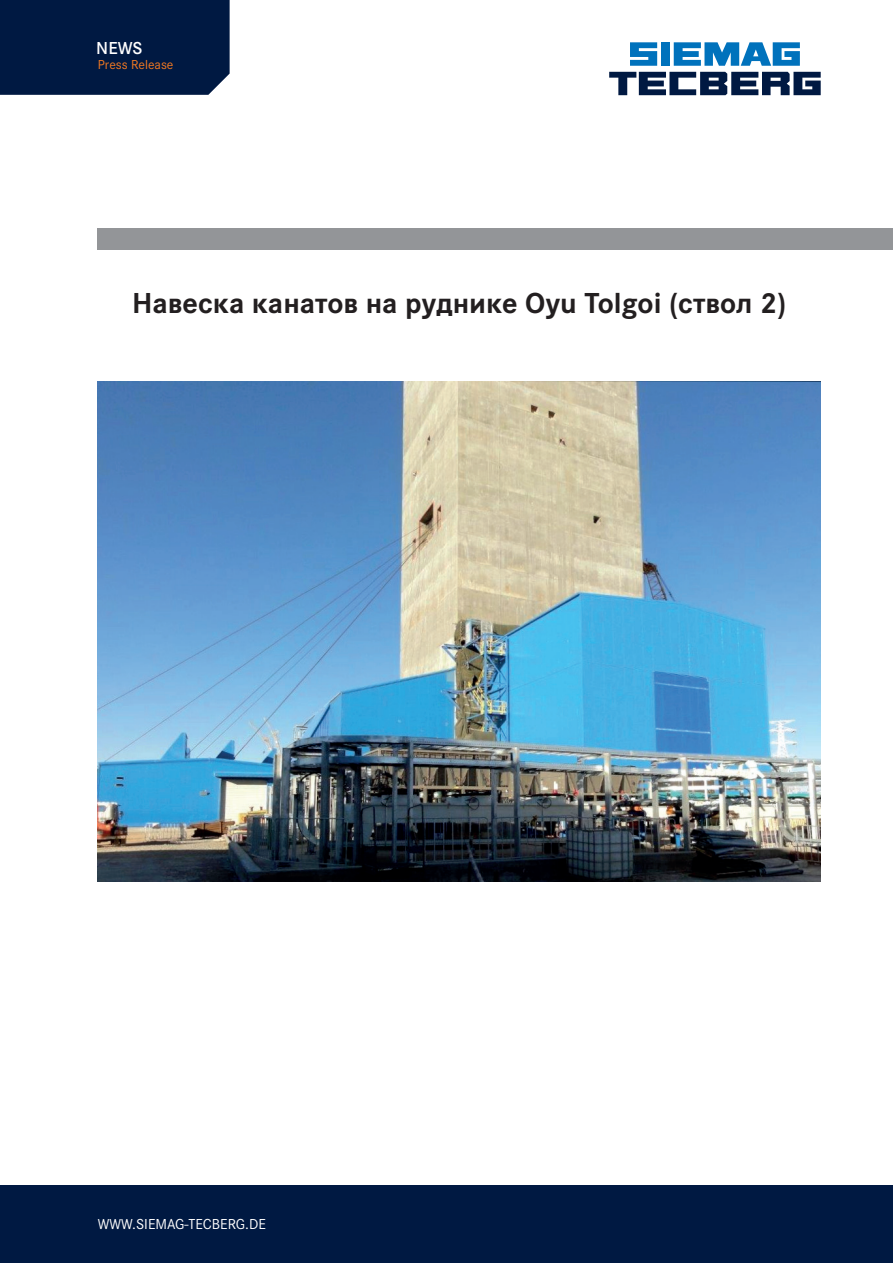
<style>
.page{position:relative;width:893px;height:1263px;background:#fff}
.page>*{position:absolute;margin:0;border:0;box-sizing:border-box;transform-origin:0 0}
.t1{font:700 30px "Corporate S";color:#231f20}
.t2{font:600 18px "Corporate S";color:#fff}
.t3{font:15px "Corporate S";color:#fff}
.t4{font:13.5px "Corporate S";color:#f47921}
</style>
<div class="page">
<div style="left:0;top:1185px;width:893px;height:78px;background:#001942"></div>
<div style="left:98px;top:228px;width:795px;height:22px;background:#939598"></div>
<div style="left:0;top:0;width:230px;height:95px;background:#001942"></div>
<svg style="left:609px;top:72px;width:212px;height:23px"></svg>
<svg style="left:630px;top:42px;width:27px;height:24px"></svg>
<div style="left:661px;top:42px;width:9px;height:24px;background:#0072bc"></div>
<svg style="left:674px;top:42px;width:126px;height:24px"></svg>
<img style="left:98px;top:381px;width:723px;height:501px">
<p class="t2" style="left:96px;top:34px;width:48px">NEWS</p>
<p class="t4" style="left:98px;top:55px;width:77px">Press Release</p>
<p class="t1" style="left:132px;top:279px;width:656px">Навеска канатов на руднике Oyu Tolgoi (ствол 2)</p>
<p class="t3" style="left:98px;top:1213px;width:170px">WWW.SIEMAG-TECBERG.DE</p>
</div>
